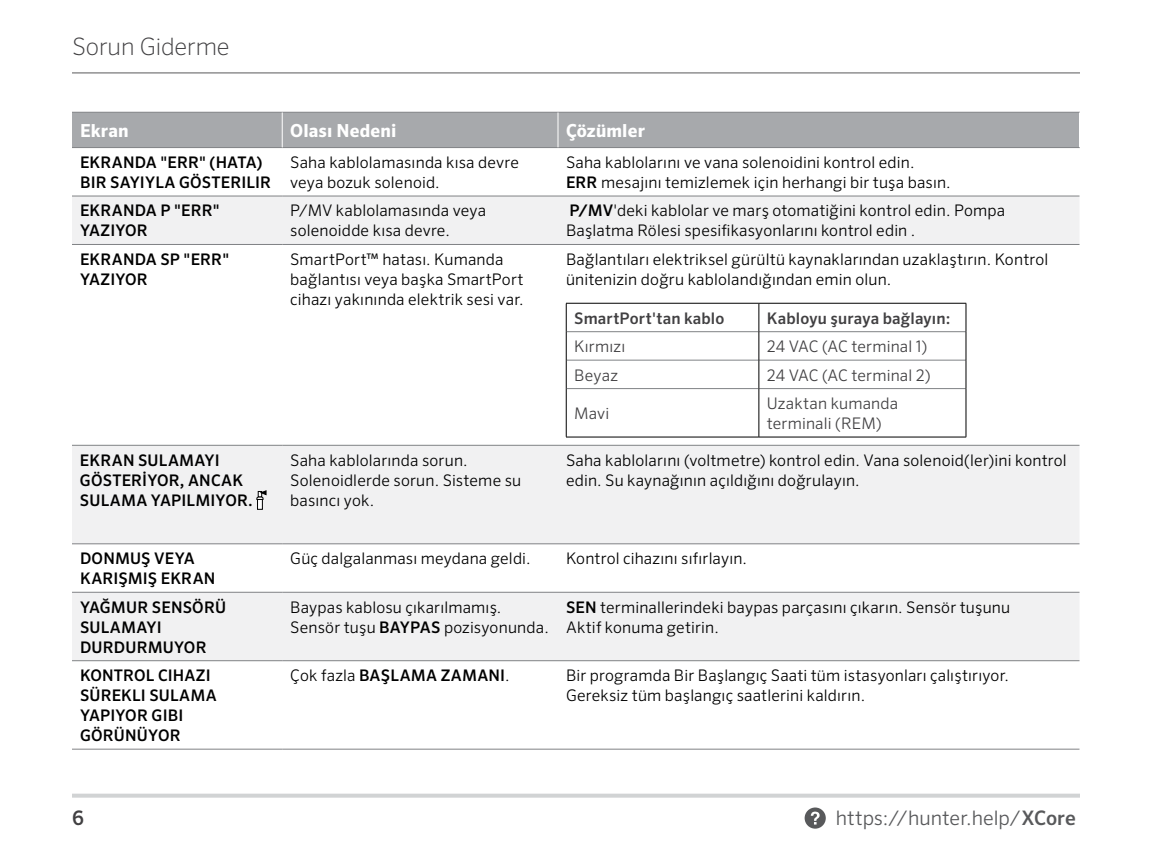
<style>
.page{position:relative;width:1152px;height:864px;background:#fff}
.page>*{position:absolute;margin:0;border:0;box-sizing:border-box;transform-origin:0 0}
.t1{font:200 24px "Sero Pro";letter-spacing:-.005em;color:#414042}
.t2{font:300 20px "Sero Pro";color:#58595b}
.t3{font:500 20px "Sero Pro";color:#414042}
.t4{font:700 18px "Sero Pro";letter-spacing:.01em;color:#fff}
.t5{font:300 16px/20px "Sero Pro";letter-spacing:.01em;color:#000}
.t6{font:500 16px/20px "Sero Pro";letter-spacing:.01em;color:#000}
.t7{font:300 16px/20px "Sero Pro";letter-spacing:.01em;color:#414042}
.t8{font:500 16px "Sero Pro";letter-spacing:.01em;color:#414042}
.s1{font-weight:500}
.s2{font-weight:400}
.s3{font-weight:300}
</style>
<div class="page">
<svg style="left:72px;top:794px;width:1008px;height:4px;background:#d4d6d7"></svg>
<div style="left:805px;top:808px;width:21px;height:21px;background:#58595b;border-radius:50%"></div>
<svg style="left:811px;top:812px;width:9px;height:13px"></svg>
<hr style="left:72px;top:73px;width:1008px;height:1px;background:#58595b">
<div style="left:72px;top:113px;width:1007px;height:34px;background:#a7a9ac"></div>
<svg style="left:72px;top:197px;width:1008px;height:463px"></svg>
<hr style="left:72px;top:112px;width:210px;height:1px;background:#808285">
<hr style="left:282px;top:112px;width:276px;height:1px;background:#808285">
<hr style="left:558px;top:112px;width:522px;height:1px;background:#808285">
<hr style="left:72px;top:196px;width:210px;height:1px;background:#808285">
<hr style="left:282px;top:196px;width:276px;height:1px;background:#808285">
<hr style="left:558px;top:196px;width:522px;height:1px;background:#808285">
<hr style="left:72px;top:244px;width:210px;height:1px;background:#808285">
<hr style="left:282px;top:244px;width:276px;height:1px;background:#808285">
<hr style="left:558px;top:244px;width:522px;height:1px;background:#808285">
<hr style="left:72px;top:445px;width:210px;height:1px;background:#808285">
<hr style="left:282px;top:445px;width:276px;height:1px;background:#808285">
<hr style="left:558px;top:445px;width:522px;height:1px;background:#808285">
<hr style="left:72px;top:543px;width:210px;height:1px;background:#808285">
<hr style="left:282px;top:543px;width:276px;height:1px;background:#808285">
<hr style="left:558px;top:543px;width:522px;height:1px;background:#808285">
<hr style="left:72px;top:592px;width:210px;height:1px;background:#808285">
<hr style="left:282px;top:592px;width:276px;height:1px;background:#808285">
<hr style="left:558px;top:592px;width:522px;height:1px;background:#808285">
<hr style="left:72px;top:660px;width:210px;height:1px;background:#808285">
<hr style="left:282px;top:660px;width:276px;height:1px;background:#808285">
<hr style="left:558px;top:660px;width:522px;height:1px;background:#808285">
<hr style="left:72px;top:749px;width:210px;height:1px;background:#808285">
<hr style="left:282px;top:749px;width:276px;height:1px;background:#808285">
<hr style="left:558px;top:749px;width:522px;height:1px;background:#808285">
<hr style="left:72px;top:147px;width:210px;height:1px;background:#808285">
<hr style="left:282px;top:147px;width:276px;height:1px;background:#808285">
<hr style="left:558px;top:147px;width:522px;height:1px;background:#808285">
<hr style="left:282px;top:113px;width:1px;height:34px;background:#fff">
<hr style="left:558px;top:113px;width:1px;height:34px;background:#fff">
<hr style="left:566px;top:331px;width:193px;height:1px;background:#808285">
<hr style="left:759px;top:331px;width:207px;height:1px;background:#808285">
<hr style="left:566px;top:360px;width:193px;height:1px;background:#808285">
<hr style="left:759px;top:360px;width:207px;height:1px;background:#808285">
<hr style="left:566px;top:388px;width:193px;height:1px;background:#808285">
<hr style="left:759px;top:388px;width:207px;height:1px;background:#808285">
<hr style="left:566px;top:303px;width:193px;height:1px;background:#000">
<hr style="left:759px;top:303px;width:207px;height:1px;background:#000">
<hr style="left:566px;top:437px;width:193px;height:1px;background:#000">
<hr style="left:759px;top:437px;width:207px;height:1px;background:#000">
<svg style="left:566px;top:304px;width:1px;height:85px"></svg>
<svg style="left:759px;top:304px;width:1px;height:85px"></svg>
<svg style="left:966px;top:304px;width:1px;height:85px"></svg>
<hr style="left:566px;top:389px;width:1px;height:48px;background:#000">
<hr style="left:759px;top:389px;width:1px;height:48px;background:#000">
<hr style="left:966px;top:389px;width:1px;height:48px;background:#000">
<hr style="left:258px;top:499px;width:4px;height:10px;background:#fff">
<div style="left:257px;top:499px;width:6px;height:11px;border:1px solid #000"></div>
<svg style="left:256px;top:491px;width:10px;height:9px"></svg>
<h1 class="t1" style="left:72px;top:32px;width:159px">Sorun Giderme</h1>
<p class="t4" style="left:80px;top:120px;width:50px">Ekran</p>
<p class="t4" style="left:290px;top:120px;width:108px">Olası Nedeni</p>
<p class="t4" style="left:566px;top:120px;width:81px">Çözümler</p>
<p class="t6" style="left:80px;top:152px;width:193px">EKRANDA "ERR" (HATA)<br>BIR SAYIYLA GÖSTERILIR</p>
<p class="t5" style="left:290px;top:152px;width:230px">Saha kablolamasında kısa devre veya bozuk solenoid.</p>
<p class="t5" style="left:566px;top:152px;width:386px">Saha kablolarını ve vana solenoidini kontrol edin.<br><span class="s1">ERR</span> mesajını temizlemek için herhangi bir tuşa basın.</p>
<p class="t6" style="left:80px;top:201px;width:141px">EKRANDA P "ERR"<br>YAZIYOR</p>
<p class="t5" style="left:290px;top:201px;width:197px">P/MV kablolamasında veya solenoidde kısa devre.</p>
<p class="t5" style="left:566px;top:201px;width:441px"><span class="s1">P/MV</span>'deki kablolar ve marş otomatiğini kontrol edin. Pompa<br>Başlatma Rölesi spesifikasyonlarını kontrol edin .</p>
<p class="t6" style="left:80px;top:249px;width:151px">EKRANDA SP "ERR"<br>YAZIYOR</p>
<p class="t5" style="left:290px;top:249px;width:235px">SmartPort<span class="s2">™</span> hatası. Kumanda bağlantısı veya başka SmartPort cihazı yakınında elektrik sesi var.</p>
<p class="t5" style="left:566px;top:249px;width:484px">Bağlantıları elektriksel gürültü kaynaklarından uzaklaştırın. Kontrol ünitenizin doğru kablolandığından emin olun.</p>
<p class="t8" style="left:574px;top:308px;width:152px">SmartPort'tan kablo</p>
<p class="t8" style="left:767px;top:308px;width:185px">Kabloyu şuraya bağlayın:</p>
<p class="t7" style="left:574px;top:336px;width:53px">Kırmızı</p>
<p class="t7" style="left:767px;top:336px;width:162px">24 VAC (AC terminal 1)</p>
<p class="t7" style="left:574px;top:365px;width:45px">Beyaz</p>
<p class="t7" style="left:767px;top:365px;width:165px">24 VAC (AC terminal 2)</p>
<p class="t7" style="left:574px;top:403px;width:37px">Mavi</p>
<p class="t7" style="left:767px;top:393px;width:133px">Uzaktan kumanda terminali (REM)</p>
<p class="t6" style="left:80px;top:450px;width:174px">EKRAN SULAMAYI<br>GÖSTERİYOR, ANCAK<br>SULAMA YAPILMIYOR.</p>
<p class="t5" style="left:290px;top:450px;width:233px">Saha kablolarında sorun.<br>Solenoidlerde sorun. Sisteme su basıncı yok.</p>
<p class="t5" style="left:566px;top:450px;width:502px">Saha kablolarını (voltmetre) kontrol edin. Vana solenoid(ler)ini kontrol edin. Su kaynağının açıldığını doğrulayın.</p>
<p class="t6" style="left:80px;top:549px;width:137px">DONMUŞ VEYA<br>KARIŞMIŞ EKRAN</p>
<p class="t5" style="left:290px;top:548px;width:242px">Güç dalgalanması meydana geldi.</p>
<p class="t5" style="left:566px;top:548px;width:183px">Kontrol cihazını sıfırlayın.</p>
<p class="t6" style="left:80px;top:597px;width:148px">YAĞMUR SENSÖRÜ<br>SULAMAYI<br>DURDURMUYOR</p>
<p class="t5" style="left:290px;top:597px;width:260px">Baypas kablosu çıkarılmamış.<br>Sensör tuşu <span class="s1">BAYPAS</span> pozisyonunda.</p>
<p class="t5" style="left:566px;top:597px;width:446px"><span class="s1">SEN</span> terminallerindeki baypas parçasını çıkarın. Sensör tuşunu<br>Aktif konuma getirin.</p>
<p class="t6" style="left:80px;top:666px;width:138px">KONTROL CIHAZI<br>SÜREKLI SULAMA<br>YAPIYOR GIBI<br>GÖRÜNÜYOR</p>
<p class="t6" style="left:290px;top:666px;width:221px"><span class="s3">Çok fazla</span> BAŞLAMA ZAMANI<span class="s3">.</span></p>
<p class="t5" style="left:566px;top:665px;width:445px">Bir programda Bir Başlangıç Saati tüm istasyonları çalıştırıyor.<br>Gereksiz tüm başlangıç saatlerini kaldırın.</p>
<p class="t3" style="left:72px;top:806px;width:13px">6</p>
<p class="t2" style="left:836px;top:806px;width:242px">https://hunter.help/<span class="s1">XCore</span></p>
</div>
